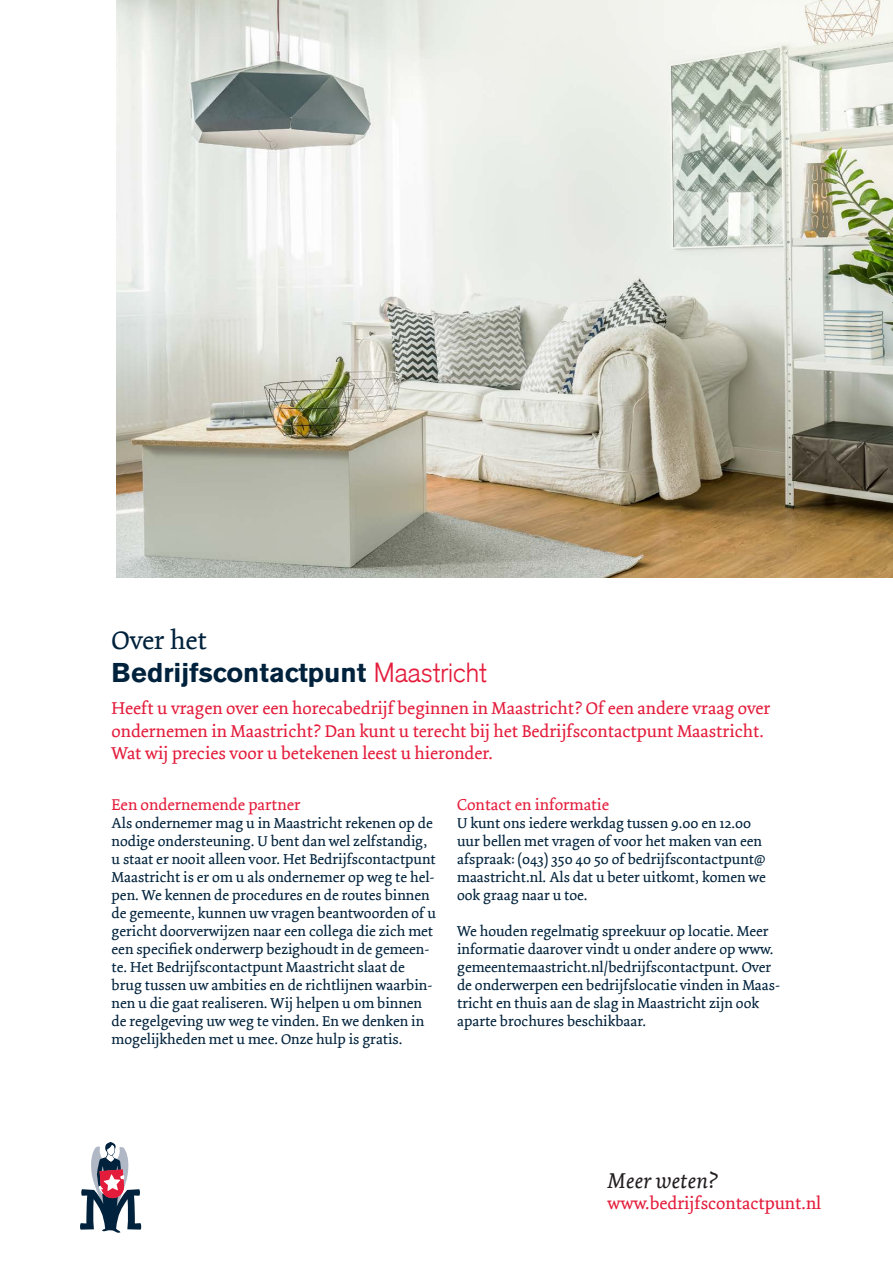
<style>
.page{position:relative;width:893px;height:1263px;background:#fff}
.page>*{position:absolute;margin:0;border:0;box-sizing:border-box;transform-origin:0 0}
.t1{font:700 27px "Akzidenz Grotesk BE";color:#00223c}
.t2{font:27px "Dolly";color:#00223c}
.t3{font:italic 22.5px "Dolly";color:#231f20}
.t4{font:18px/22.5px "Dolly";color:#e41c3b}
.t5{font:16.5px "Dolly";color:#e41c3b}
.t6{font:15px/18px "Dolly";color:#00223c}
.s1{font-family:"Akzidenz Grotesk";font-weight:300;color:#e41c3b}
</style>
<div class="page">
<svg style="left:80px;top:1142px;width:62px;height:91px"></svg>
<img style="left:117px;top:0;width:776px;height:578px">
<h1 class="t2" style="left:112px;top:624px;width:97px">Over het</h1>
<h1 class="t1" style="left:112px;top:657px;width:377px">Bedrijfscontactpunt <span class="s1">Maastricht</span></h1>
<p class="t4" style="left:112px;top:697px;width:660px">Heeft u vragen over een horecabedrijf beginnen in Maastricht? Of een andere vraag over ondernemen in Maastricht? Dan kunt u terecht bij het Bedrijfscontactpunt Maastricht.<br>Wat wij precies voor u betekenen leest u hieronder.</p>
<p class="t5" style="left:112px;top:795px;width:190px">Een ondernemende partner</p>
<p class="t6" style="left:112px;top:814px;width:326px">Als ondernemer mag u in Maastricht rekenen op de nodige ondersteuning. U bent dan wel zelfstandig, u staat er nooit alleen voor. Het Bedrijfscontactpunt Maastricht is er om u als ondernemer op weg te hel&shy;pen. We kennen de procedures en de routes binnen de gemeente, kunnen uw vragen beantwoorden of u gericht doorverwijzen naar een collega die zich met een specifiek onderwerp bezighoudt in de gemeen&shy;te. Het Bedrijfscontactpunt Maastricht slaat de brug tussen uw ambities en de richtlijnen waarbin&shy;nen u die gaat realiseren. Wij helpen u om binnen de regelgeving uw weg te vinden. En we denken in mogelijkheden met u mee. Onze hulp is gratis.</p>
<p class="t5" style="left:457px;top:795px;width:154px">Contact en informatie</p>
<p class="t6" style="left:457px;top:814px;width:310px">U kunt ons iedere werkdag tussen 9.00 en 12.00 uur bellen met vragen of voor het maken van een afspraak: (043) 350 40 50 of bedrijfscontactpunt@ maastricht.nl. Als dat u beter uitkomt, komen we ook graag naar u toe.</p>
<p class="t6" style="left:457px;top:922px;width:324px">We houden regelmatig spreekuur op locatie. Meer informatie daarover vindt u onder andere op www. gemeentemaastricht.nl/bedrijfscontactpunt. Over de onderwerpen een bedrijfslocatie vinden in Maas&shy;tricht en thuis aan de slag in Maastricht zijn ook aparte brochures beschikbaar.</p>
<h2 class="t3" style="left:608px;top:1167px;width:112px">Meer weten?</h2>
<p class="t4" style="left:608px;top:1193px;width:215px">www.bedrijfscontactpunt.nl</p>
</div>
